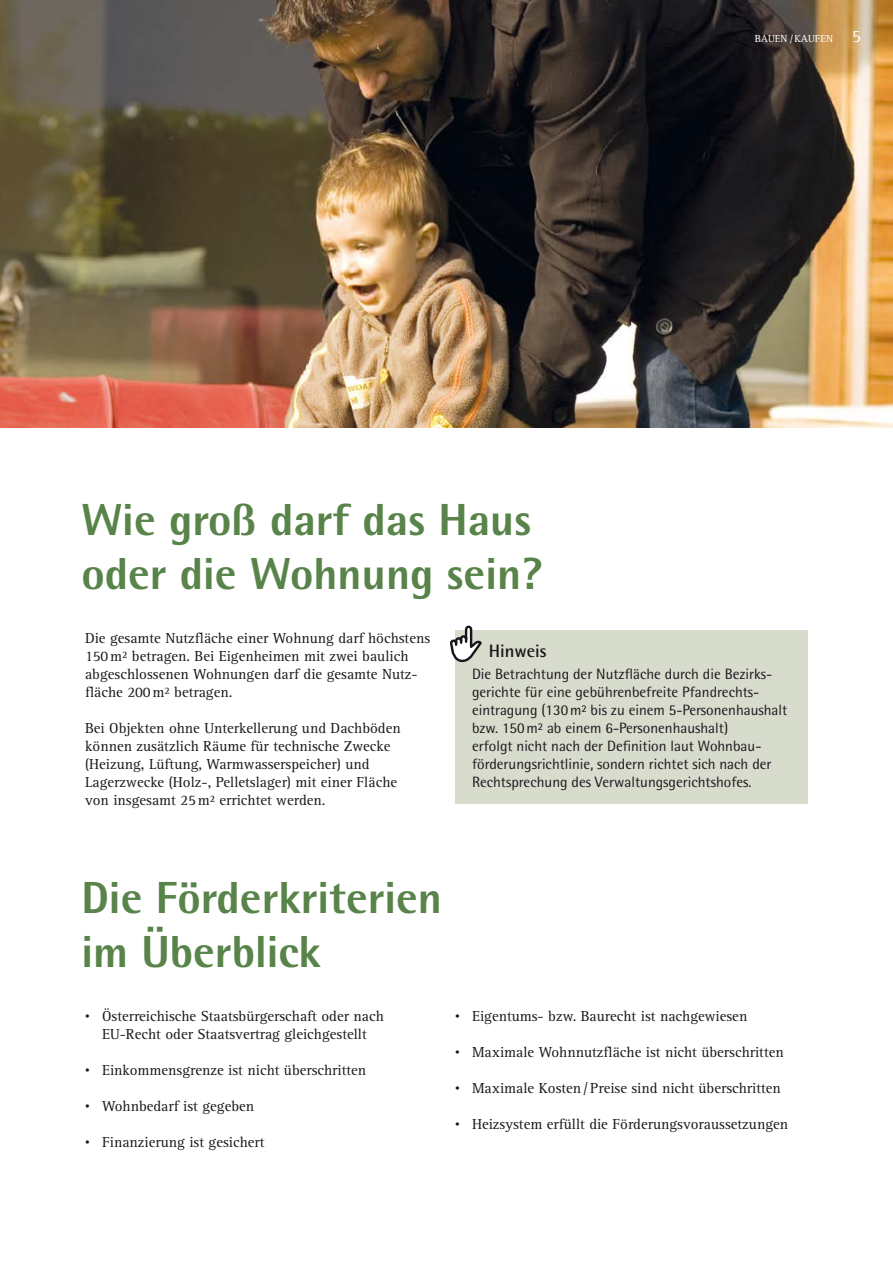
<style>
.page{position:relative;width:893px;height:1263px;background:#fff}
.page>*{position:absolute;margin:0;border:0;box-sizing:border-box;transform-origin:0 0}
.t1{font:800 45px/54px "Rotis Semi Sans Std";color:#588349}
.t2{font:700 18px "Rotis Semi Sans Std";color:#1a171c}
.t3{font:15px/18px "Rotis Serif Std";color:#1a171c}
.t4{font:15px/18px "Rotis Semi Sans Std";color:#1a171c}
.t5{font:10.5px "Rotis Serif Std";color:#fff}
.s1{font-size:18px}
.s2{font-size:9px}
</style>
<div class="page">
<img style="left:0;top:0;width:893px;height:427px">
<div style="left:455px;top:630px;width:353px;height:174px;background:#d7dccd"></div>
<svg style="left:450px;top:626px;width:32px;height:36px"></svg>
<p class="t5" style="left:755px;top:33px;width:108px">BAUEN / KAUFEN <span class="s1">5</span></p>
<h1 class="t1" style="left:81px;top:492px;width:462px">Wie groß darf das Haus oder die Wohnung sein?</h1>
<p class="t3" style="left:85px;top:630px;width:347px">Die gesamte Nutzfläche einer Wohnung darf höchstens 150m² betragen. Bei Eigenheimen mit zwei baulich abgeschlossenen Wohnungen darf die gesamte Nutz&shy;fläche 200m² betragen.</p>
<p class="t3" style="left:85px;top:720px;width:317px">Bei Objekten ohne Unterkellerung und Dachböden können zusätzlich Räume für technische Zwecke (Heizung, Lüftung, Warmwasserspeicher) und Lagerzwecke (Holz-, Pelletslager) mit einer Fläche von insgesamt 25m² errichtet werden.</p>
<p class="t2" style="left:489px;top:639px;width:60px">Hinweis</p>
<p class="t4" style="left:472px;top:665px;width:317px">Die Betrachtung der Nutzfläche durch die Bezirks&shy;gerichte für eine gebührenbefreite Pfandrechts&shy;eintragung (130m² bis zu einem 5-Personenhaushalt bzw. 150m² ab einem 6-Personenhaushalt)<br>erfolgt nicht nach der Definition laut Wohnbau&shy;förderungsrichtlinie, sondern richtet sich nach der Rechtsprechung des Verwaltungsgerichtshofes.</p>
<h1 class="t1" style="left:81px;top:870px;width:362px">Die Förderkriterien im Überblick</h1>
<p class="t3" style="left:85px;top:1008px;width:300px;text-align:center"><span class="s2">•</span> Österreichische Staatsbürgerschaft oder nach<br>EU-Recht oder Staatsvertrag gleichgestellt</p>
<p class="t3" style="left:85px;top:1062px;width:283px"><span class="s2">•</span> Einkommensgrenze ist nicht überschritten</p>
<p class="t3" style="left:85px;top:1098px;width:171px"><span class="s2">•</span> Wohnbedarf ist gegeben</p>
<p class="t3" style="left:85px;top:1134px;width:181px"><span class="s2">•</span> Finanzierung ist gesichert</p>
<p class="t3" style="left:455px;top:1008px;width:294px"><span class="s2">•</span> Eigentums- bzw. Baurecht ist nachgewiesen</p>
<p class="t3" style="left:455px;top:1044px;width:330px"><span class="s2">•</span> Maximale Wohnnutzfläche ist nicht überschritten</p>
<p class="t3" style="left:455px;top:1080px;width:327px"><span class="s2">•</span> Maximale Kosten/Preise sind nicht überschritten</p>
<p class="t3" style="left:455px;top:1116px;width:335px"><span class="s2">•</span> Heizsystem erfüllt die Förderungsvoraussetzungen</p>
</div>
